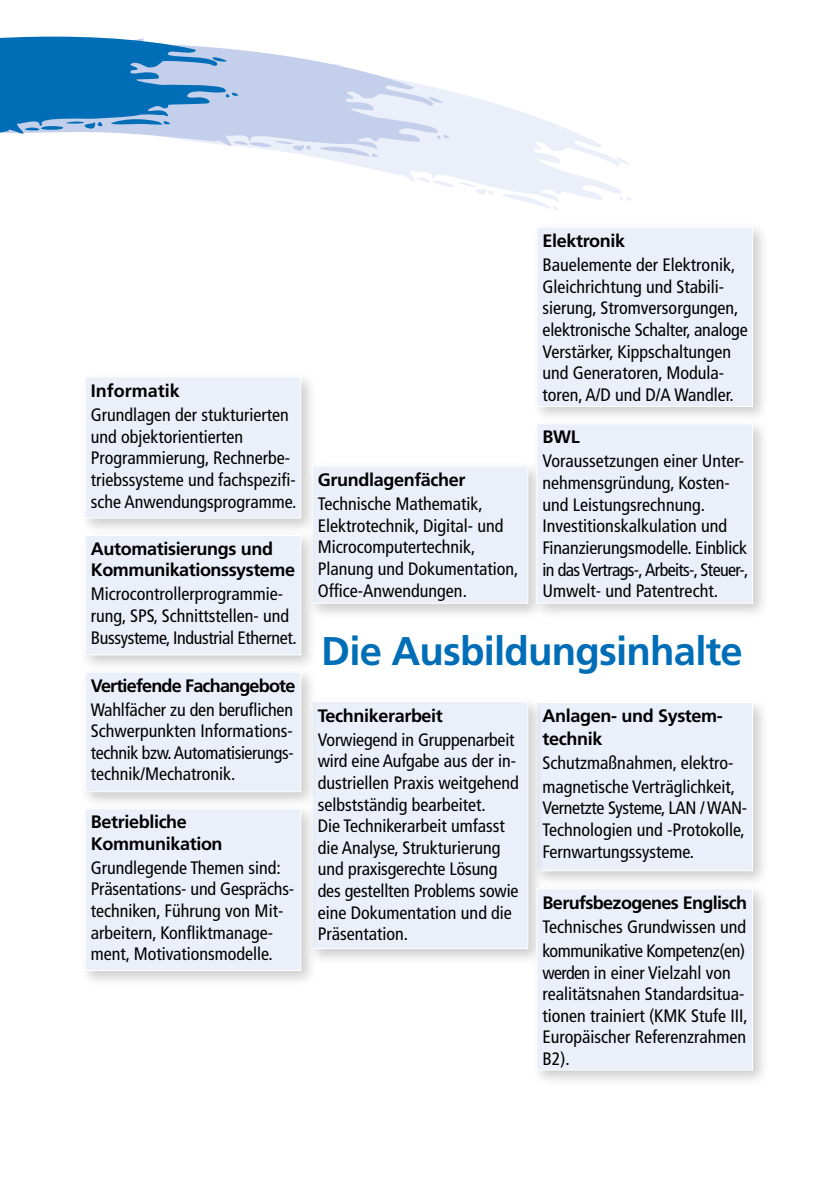
<style>
.page{position:relative;width:840px;height:1191px;background:#fff}
.page>*{position:absolute;margin:0;border:0;box-sizing:border-box;transform-origin:0 0}
.t1{font:700 40px "Frutiger";letter-spacing:-.02em;color:#006eb7}
.t2{font:condensed 18px/21.6px "Frutiger";color:#000}
.t3{font:700 18px/21.6px "Frutiger";letter-spacing:-.02em;color:#000}
.t4{font:condensed 18px/24px "Frutiger";letter-spacing:-.02em;color:#000}
.t5{font:700 18px "Frutiger";letter-spacing:-.045em;color:#000}
.t6{font:700 18px "Frutiger";color:#000}
</style>
<div class="page">
<div style="left:79px;top:371px;width:239px;height:164px;background:#000;opacity:.2"></div>
<div style="left:85px;top:376px;width:216px;height:142px;background:#ebeff9;border:1px solid #fff"></div>
<div style="left:306px;top:460px;width:238px;height:160px;background:#000;opacity:.2"></div>
<div style="left:311px;top:465px;width:217px;height:139px;background:#ebeff9;border:1px solid #fff"></div>
<div style="left:530px;top:221px;width:239px;height:202px;background:#000;opacity:.2"></div>
<div style="left:536px;top:227px;width:216px;height:180px;background:#ebeff9;border:1px solid #fff"></div>
<div style="left:530px;top:696px;width:239px;height:191px;background:#000;opacity:.2"></div>
<div style="left:536px;top:702px;width:216px;height:169px;background:#ebeff9;border:1px solid #fff"></div>
<div style="left:530px;top:418px;width:239px;height:202px;background:#000;opacity:.2"></div>
<div style="left:536px;top:423px;width:216px;height:181px;background:#ebeff9;border:1px solid #fff"></div>
<div style="left:306px;top:695px;width:238px;height:270px;background:#000;opacity:.2"></div>
<div style="left:311px;top:701px;width:217px;height:248px;background:#ebeff9;border:1px solid #fff"></div>
<div style="left:79px;top:529px;width:239px;height:143px;background:#000;opacity:.2"></div>
<div style="left:85px;top:535px;width:216px;height:120px;background:#ebeff9;border:1px solid #fff"></div>
<div style="left:79px;top:666px;width:239px;height:143px;background:#000;opacity:.2"></div>
<div style="left:85px;top:672px;width:216px;height:120px;background:#ebeff9;border:1px solid #fff"></div>
<div style="left:79px;top:803px;width:239px;height:184px;background:#000;opacity:.2"></div>
<div style="left:85px;top:808px;width:216px;height:163px;background:#ebeff9;border:1px solid #fff"></div>
<svg style="left:295px;top:89px;width:326px;height:111px;fill:#f2f4fb"></svg>
<svg style="left:501px;top:192px;width:59px;height:18px"></svg>
<svg style="left:617px;top:196px;width:15px;height:4px"></svg>
<svg style="left:616px;top:156px;width:13px;height:10px"></svg>
<svg style="left:416px;top:177px;width:78px;height:20px"></svg>
<svg style="left:230px;top:49px;width:211px;height:104px;fill:#c3cfeb"></svg>
<svg style="left:319px;top:143px;width:61px;height:15px"></svg>
<svg style="left:435px;top:135px;width:16px;height:4px"></svg>
<svg style="left:429px;top:96px;width:16px;height:8px"></svg>
<svg style="left:233px;top:140px;width:79px;height:11px"></svg>
<svg style="left:0;top:36px;width:230px;height:463px"></svg>
<svg style="left:111px;top:115px;width:61px;height:11px"></svg>
<svg style="left:224px;top:93px;width:17px;height:5px"></svg>
<svg style="left:212px;top:56px;width:17px;height:6px"></svg>
<svg style="left:24px;top:120px;width:80px;height:11px"></svg>
<div style="left:530px;top:883px;width:239px;height:204px;background:#000;opacity:.2"></div>
<div style="left:536px;top:888px;width:216px;height:182px;background:#ebeff9;border:1px solid #fff"></div>
<p class="t6" style="left:91px;top:380px;width:91px">Informatik</p>
<p class="t2" style="left:91px;top:404px;width:207px">Grundlagen der stukturierten und objektorientierten<br>Programmierung, Rechnerbe&shy;triebssysteme und fachspezifi&shy;sche Anwendungsprogramme.</p>
<p class="t3" style="left:91px;top:538px;width:206px">Automatisierungs und<br>Kommunikationssysteme</p>
<p class="t2" style="left:91px;top:583px;width:207px">Microcontrollerprogrammie&shy;rung, SPS, Schnittstellen- und<br>Bussysteme, Industrial Ethernet.</p>
<p class="t5" style="left:91px;top:675px;width:206px">Vertiefende Fachangebote</p>
<p class="t2" style="left:91px;top:698px;width:204px;text-align:justify">Wahlfächer zu den beruflichen Schwerpunkten Informations&shy;technik bzw. Automatisierungs&shy;technik/Mechatronik.</p>
<p class="t3" style="left:91px;top:811px;width:133px">Betriebliche<br>Kommunikation</p>
<p class="t2" style="left:91px;top:857px;width:205px">Grundlegende Themen sind:<br>Präsentations- und Gesprächs&shy;techniken, Führung von Mit&shy;arbeitern, Konfliktmanage&shy;ment, Motivationsmodelle.</p>
<p class="t3" style="left:317px;top:469px;width:149px">Grundlagenfächer</p>
<p class="t2" style="left:317px;top:493px;width:202px">Technische Mathematik,<br>Elektrotechnik, Digital- und<br>Microcomputertechnik,<br>Planung und Dokumentation,<br>Office-Anwendungen.</p>
<p class="t3" style="left:542px;top:230px;width:84px">Elektronik</p>
<p class="t2" style="left:542px;top:254px;width:206px">Bauelemente der Elektronik,<br>Gleichrichtung und Stabili&shy;sierung, Stromversorgungen, elektronische Schalter, analoge<br>Verstärker, Kippschaltungen und Generatoren, Modula&shy;toren, A/D und D/A Wandler.</p>
<p class="t3" style="left:542px;top:426px;width:39px">BWL</p>
<p class="t2" style="left:542px;top:450px;width:207px">Voraussetzungen einer Unter&shy;nehmensgründung, Kosten&shy;und Leistungsrechnung.<br>Investitionskalkulation und<br>Finanzierungsmodelle. Einblick in das Vertrags-, Arbeits-, Steuer-,<br>Umwelt- und Patentrecht.</p>
<h1 class="t1" style="left:321px;top:627px;width:422px">Die Ausbildungsinhalte</h1>
<p class="t3" style="left:317px;top:704px;width:127px">Technikerarbeit</p>
<p class="t2" style="left:317px;top:729px;width:202px">Vorwiegend in Gruppenarbeit wird eine Aufgabe aus der in&shy;dustriellen Praxis weitgehend selbstständig bearbeitet.<br>Die Technikerarbeit umfasst die Analyse, Strukturierung und praxisgerechte Lösung des gestellten Problems sowie eine Dokumentation und die<br>Präsentation.</p>
<p class="t3" style="left:542px;top:704px;width:182px;line-height:22.8px">Anlagen- und System&shy;technik</p>
<p class="t2" style="left:542px;top:750px;width:194px;line-height:24px">Schutzmaßnahmen, elektro&shy;magnetische Verträglichkeit,</p>
<p class="t2" style="left:542px;top:797px;width:206px">Vernetzte Systeme, LAN / WAN-<br>Technologien und -Protokolle,<br>Fernwartungssysteme.</p>
<p class="t3" style="left:542px;top:892px;width:206px">Berufsbezogenes Englisch</p>
<p class="t4" style="left:542px;top:914px;width:205px">Technisches Grundwissen und kommunikative Kompetenz(en)</p>
<p class="t2" style="left:542px;top:961px;width:207px">werden in einer Vielzahl von realitätsnahen Standardsitua&shy;tionen trainiert (KMK Stufe III,<br>Europäischer Referenzrahmen<br>B2).</p>
</div>
